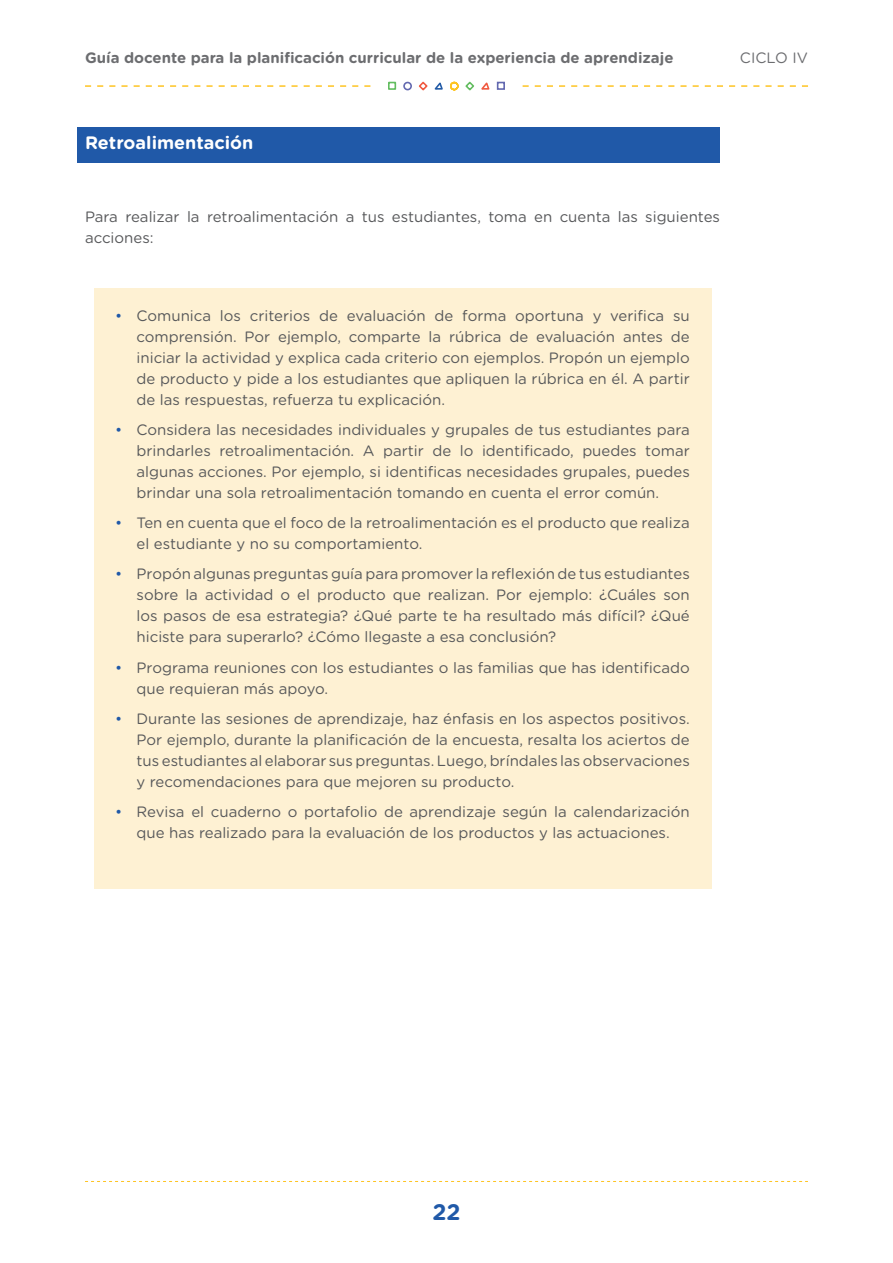
<style>
.page{position:relative;width:893px;height:1263px;background:#fff}
.page>*{position:absolute;margin:0;border:0;box-sizing:border-box;transform-origin:0 0}
.t1{font:700 22.5px "Gotham Rounded";color:#2059a8}
.t2{font:700 18px "Gotham Rounded";color:#fff}
.t3{font:15px/21px "Gotham Rounded";color:#57585a;text-align:justify}
.t4{font:700 15px "Gotham Rounded";color:#6c6d70}
.t5{font:15px "Gotham Rounded";color:#6c6d70}
.s1{color:#2059a8}
</style>
<div class="page">
<svg style="left:523px;top:85px;width:285px;height:2px"></svg>
<svg style="left:85px;top:85px;width:285px;height:2px"></svg>
<div style="left:403px;top:82px;width:9px;height:8px;border:2px solid #6369b0;border-radius:50%"></div>
<div style="left:388px;top:82px;width:8px;height:8px;border:2px solid #63bd60"></div>
<div style="left:497px;top:82px;width:8px;height:8px;border:2px solid #6369b0"></div>
<svg style="left:418px;top:81px;width:72px;height:10px"></svg>
<svg style="left:85px;top:1181px;width:723px;height:1px"></svg>
<div style="left:77px;top:128px;width:643px;height:35px;background:#2059a8"></div>
<div style="left:94px;top:288px;width:617px;height:601px;background:#fef1d3"></div>
<p class="t4" style="left:85px;top:46px;width:590px">Guía docente para la planificación curricular de la experiencia de aprendizaje</p>
<p class="t5" style="left:740px;top:47px;width:69px">CICLO IV</p>
<p class="t2" style="left:85px;top:130px;width:170px">Retroalimentación</p>
<p class="t3" style="left:85px;top:206px;width:637px">Para realizar la retroalimentación a tus estudiantes, toma en cuenta las siguientes acciones:</p>
<p class="t3" style="left:137px;top:305px;width:555px;text-indent:-21px"><span class="s1">•</span> Comunica los criterios de evaluación de forma oportuna y verifica su comprensión. Por ejemplo, comparte la rúbrica de evaluación antes de iniciar la actividad y explica cada criterio con ejemplos. Propón un ejemplo de producto y pide a los estudiantes que apliquen la rúbrica en él. A partir de las respuestas, refuerza tu explicación.</p>
<p class="t3" style="left:137px;top:419px;width:555px;text-indent:-21px"><span class="s1">•</span> Considera las necesidades individuales y grupales de tus estudiantes para brindarles retroalimentación. A partir de lo identificado, puedes tomar algunas acciones. Por ejemplo, si identificas necesidades grupales, puedes brindar una sola retroalimentación tomando en cuenta el error común.</p>
<p class="t3" style="left:137px;top:512px;width:555px;text-indent:-21px"><span class="s1">•</span> Ten en cuenta que el foco de la retroalimentación es el producto que realiza el estudiante y no su comportamiento.</p>
<p class="t3" style="left:137px;top:563px;width:555px;text-indent:-21px"><span class="s1">•</span> Propón algunas preguntas guía para promover la reflexión de tus estudiantes sobre la actividad o el producto que realizan. Por ejemplo: ¿Cuáles son los pasos de esa estrategia? ¿Qué parte te ha resultado más difícil? ¿Qué hiciste para superarlo? ¿Cómo llegaste a esa conclusión?</p>
<p class="t3" style="left:137px;top:656px;width:555px;text-indent:-21px"><span class="s1">•</span> Programa reuniones con los estudiantes o las familias que has identificado que requieran más apoyo.</p>
<p class="t3" style="left:137px;top:707px;width:555px;text-indent:-21px"><span class="s1">•</span> Durante las sesiones de aprendizaje, haz énfasis en los aspectos positivos.<br>Por ejemplo, durante la planificación de la encuesta, resalta los aciertos de tus estudiantes al elaborar sus preguntas. Luego, bríndales las observaciones y recomendaciones para que mejoren su producto.</p>
<p class="t3" style="left:115px;top:800px;width:576px;text-align:center"><span class="s1">•</span> Revisa el cuaderno o portafolio de aprendizaje según la calendarización que has realizado para la evaluación de los productos y las actuaciones.</p>
<h1 class="t1" style="left:432px;top:1195px;width:30px">22</h1>
</div>
